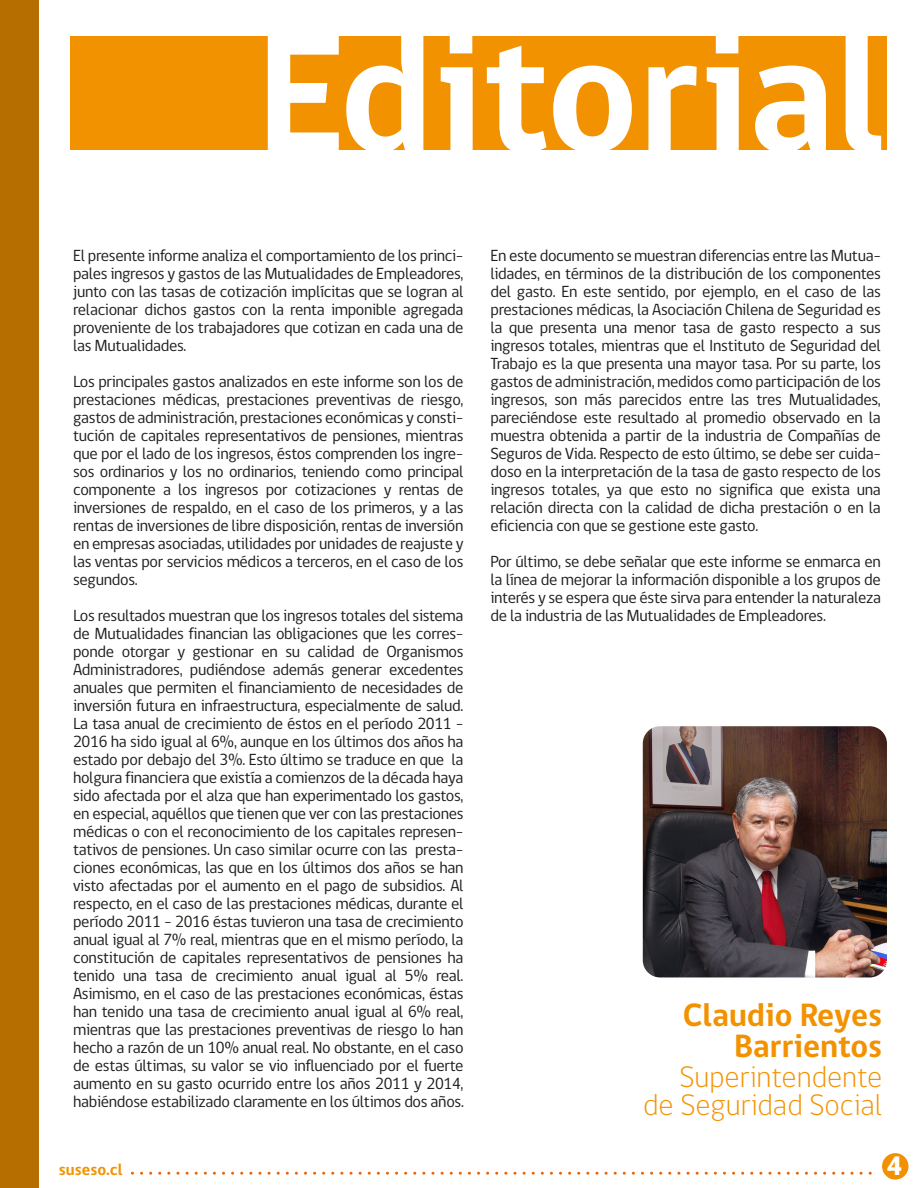
<style>
.page{position:relative;width:918px;height:1188px;background:#fff}
.page>*{position:absolute;margin:0;border:0;box-sizing:border-box;transform-origin:0 0}
.t1{font:700 171px "gob CL";color:#fff}
.t2{font:700 33.15px/30.9px "gob CL";color:#f39200;text-align:right}
.t3{font:300 30.3px/28.2px "gob CL";color:#f39200;text-align:right}
.t4{font:800 27.3px "gob CL";color:#fff}
.t5{font:16.5px/18px "gob CL";letter-spacing:-.02em;color:#1d1d1b;text-align:justify}
.t6{font:700 16.5px "gob CL";color:#f39200}
</style>
<div class="page">
<div style="left:0;top:0;width:39px;height:1188px;background:#b66e00"></div>
<div style="left:882px;top:1153px;width:27px;height:27px;background:#f29100;border-radius:50%"></div>
<div style="left:70px;top:37px;width:817px;height:113px;background:#f39200"></div>
<svg style="left:132px;top:1172px;width:739px;height:3px"></svg>
<img style="left:643px;top:726px;width:244px;height:251px">
<h1 class="t1" style="left:257px;top:-23px;width:631px">Editorial</h1>
<p class="t5" style="left:73px;top:247px;width:392px">El presente informe analiza el comportamiento de los princi&shy;pales ingresos y gastos de las Mutualidades de Empleadores, junto con las tasas de cotización implícitas que se logran al relacionar dichos gastos con la renta imponible agregada proveniente de los trabajadores que cotizan en cada una de las Mutualidades.</p>
<p class="t5" style="left:73px;top:373px;width:392px">Los principales gastos analizados en este informe son los de prestaciones médicas, prestaciones preventivas de riesgo, gastos de administración, prestaciones económicas y consti&shy;tución de capitales representativos de pensiones, mientras que por el lado de los ingresos, éstos comprenden los ingre&shy;sos ordinarios y los no ordinarios, teniendo como principal componente a los ingresos por cotizaciones y rentas de inversiones de respaldo, en el caso de los primeros, y a las rentas de inversiones de libre disposición, rentas de inversión en empresas asociadas, utilidades por unidades de reajuste y las ventas por servicios médicos a terceros, en el caso de los segundos.</p>
<p class="t5" style="left:73px;top:607px;width:392px">Los resultados muestran que los ingresos totales del sistema de Mutualidades financian las obligaciones que les corres&shy;ponde otorgar y gestionar en su calidad de Organismos Administradores, pudiéndose además generar excedentes anuales que permiten el financiamiento de necesidades de inversión futura en infraestructura, especialmente de salud.<br>La tasa anual de crecimiento de éstos en el período 2011 – 2016 ha sido igual al 6%, aunque en los últimos dos años ha estado por debajo del 3%. Esto último se traduce en que la holgura financiera que existía a comienzos de la década haya sido afectada por el alza que han experimentado los gastos, en especial, aquéllos que tienen que ver con las prestaciones médicas o con el reconocimiento de los capitales represen&shy;tativos de pensiones. Un caso similar ocurre con las presta&shy;ciones económicas, las que en los últimos dos años se han visto afectadas por el aumento en el pago de subsidios. Al respecto, en el caso de las prestaciones médicas, durante el período 2011 – 2016 éstas tuvieron una tasa de crecimiento anual igual al 7% real, mientras que en el mismo período, la constitución de capitales representativos de pensiones ha tenido una tasa de crecimiento anual igual al 5% real.<br>Asimismo, en el caso de las prestaciones económicas, éstas han tenido una tasa de crecimiento anual igual al 6% real, mientras que las prestaciones preventivas de riesgo lo han hecho a razón de un 10% anual real. No obstante, en el caso de estas últimas, su valor se vio influenciado por el fuerte aumento en su gasto ocurrido entre los años 2011 y 2014, habiéndose estabilizado claramente en los últimos dos años.</p>
<p class="t6" style="left:59px;top:1158px;width:65px">suseso.cl</p>
<p class="t5" style="left:491px;top:247px;width:392px">En este documento se muestran diferencias entre las Mutua&shy;lidades, en términos de la distribución de los componentes del gasto. En este sentido, por ejemplo, en el caso de las prestaciones médicas, la Asociación Chilena de Seguridad es la que presenta una menor tasa de gasto respecto a sus ingresos totales, mientras que el Instituto de Seguridad del Trabajo es la que presenta una mayor tasa. Por su parte, los gastos de administración, medidos como participación de los ingresos, son más parecidos entre las tres Mutualidades, pareciéndose este resultado al promedio observado en la muestra obtenida a partir de la industria de Compañías de Seguros de Vida. Respecto de esto último, se debe ser cuida&shy;doso en la interpretación de la tasa de gasto respecto de los ingresos totales, ya que esto no significa que exista una relación directa con la calidad de dicha prestación o en la eficiencia con que se gestione este gasto.</p>
<p class="t5" style="left:491px;top:553px;width:392px">Por último, se debe señalar que este informe se enmarca en la línea de mejorar la información disponible a los grupos de interés y se espera que éste sirva para entender la naturaleza de la industria de las Mutualidades de Empleadores.</p>
<h2 class="t2" style="left:683px;top:1000px;width:201px">Claudio Reyes<br>Barrientos</h2>
<h3 class="t3" style="left:643px;top:1063px;width:241px">Superintendente de Seguridad Social</h3>
<h3 class="t4" style="left:886px;top:1148px;width:18px">4</h3>
</div>
